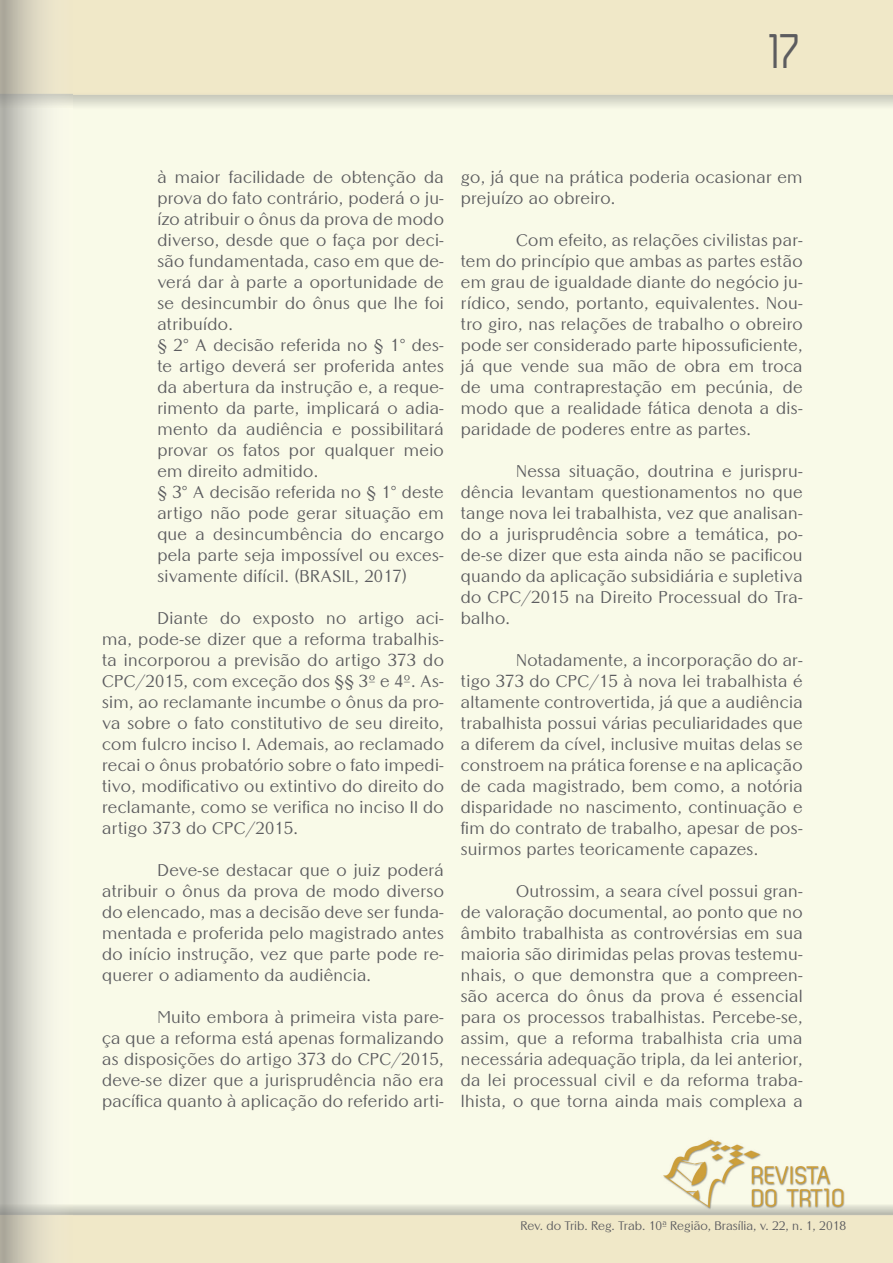
<style>
.page{position:relative;width:893px;height:1263px;background:#fff}
.page>*{position:absolute;margin:0;border:0;box-sizing:border-box;transform-origin:0 0}
.t1{font:49.5px "Zag";color:#5c5c5f}
.TEXTO_GERAL{font:16.5px/21px "Altrincham";letter-spacing:.02em;color:#5c5c5f;text-align:justify}
.t2{font:12px "Altrincham";color:#5c5c5f}
</style>
<div class="page">
<img style="left:89px;top:0;width:804px;height:1263px">
<p class="t1" style="left:771px;top:24px;width:33px">17</p>
<p class="TEXTO_GERAL" style="left:157px;top:167px;width:288px">à maior facilidade de obtenção da prova do fato contrário, poderá o ju&shy;ízo atribuir o ônus da prova de modo diverso, desde que o faça por deci&shy;são fundamentada, caso em que de&shy;verá dar à parte a oportunidade de se desincumbir do ônus que lhe foi atribuído.</p>
<p class="TEXTO_GERAL" style="left:157px;top:335px;width:288px">§ 2° A decisão referida no § 1° des&shy;te artigo deverá ser proferida antes da abertura da instrução e, a reque&shy;rimento da parte, implicará o adia&shy;mento da audiência e possibilitará provar os fatos por qualquer meio em direito admitido.</p>
<p class="TEXTO_GERAL" style="left:157px;top:482px;width:288px">§ 3° A decisão referida no § 1° deste artigo não pode gerar situação em que a desincumbência do encargo pela parte seja impossível ou exces&shy;sivamente difícil. (BRASIL, 2017)</p>
<p class="TEXTO_GERAL" style="left:102px;top:608px;width:343px;text-indent:55px">Diante do exposto no artigo aci&shy;ma, pode-se dizer que a reforma trabalhis&shy;ta incorporou a previsão do artigo 373 do CPC/2015, com exceção dos §§ 3º e 4º. As&shy;sim, ao reclamante incumbe o ônus da pro&shy;va sobre o fato constitutivo de seu direito, com fulcro inciso I. Ademais, ao reclamado recai o ônus probatório sobre o fato impedi&shy;tivo, modificativo ou extintivo do direito do reclamante, como se verifica no inciso II do artigo 373 do CPC/2015.</p>
<p class="TEXTO_GERAL" style="left:102px;top:860px;width:343px;text-indent:55px">Deve-se destacar que o juiz poderá atribuir o ônus da prova de modo diverso do elencado, mas a decisão deve ser funda&shy;mentada e proferida pelo magistrado antes do início instrução, vez que parte pode re&shy;querer o adiamento da audiência.</p>
<p class="TEXTO_GERAL" style="left:102px;top:1007px;width:343px;text-indent:55px">Muito embora à primeira vista pare&shy;ça que a reforma está apenas formalizando as disposições do artigo 373 do CPC/2015, deve-se dizer que a jurisprudência não era pacífica quanto à aplicação do referido arti-</p>
<p class="TEXTO_GERAL" style="left:461px;top:167px;width:343px">go, já que na prática poderia ocasionar em prejuízo ao obreiro.</p>
<p class="TEXTO_GERAL" style="left:461px;top:230px;width:343px;text-indent:55px">Com efeito, as relações civilistas par&shy;tem do princípio que ambas as partes estão em grau de igualdade diante do negócio ju&shy;rídico, sendo, portanto, equivalentes. Nou&shy;tro giro, nas relações de trabalho o obreiro pode ser considerado parte hipossuficiente, já que vende sua mão de obra em troca de uma contraprestação em pecúnia, de modo que a realidade fática denota a dis&shy;paridade de poderes entre as partes.</p>
<p class="TEXTO_GERAL" style="left:461px;top:461px;width:343px;text-indent:55px">Nessa situação, doutrina e jurispru&shy;dência levantam questionamentos no que tange nova lei trabalhista, vez que analisan&shy;do a jurisprudência sobre a temática, po&shy;de-se dizer que esta ainda não se pacificou quando da aplicação subsidiária e supletiva do CPC/2015 na Direito Processual do Tra&shy;balho.</p>
<p class="TEXTO_GERAL" style="left:461px;top:650px;width:343px;text-indent:55px">Notadamente, a incorporação do ar&shy;tigo 373 do CPC/15 à nova lei trabalhista é altamente controvertida, já que a audiência trabalhista possui várias peculiaridades que a diferem da cível, inclusive muitas delas se constroem na prática forense e na aplicação de cada magistrado, bem como, a notória disparidade no nascimento, continuação e fim do contrato de trabalho, apesar de pos&shy;suirmos partes teoricamente capazes.</p>
<p class="TEXTO_GERAL" style="left:461px;top:881px;width:343px;text-indent:55px">Outrossim, a seara cível possui gran&shy;de valoração documental, ao ponto que no âmbito trabalhista as controvérsias em sua maioria são dirimidas pelas provas testemu&shy;nhais, o que demonstra que a compreen&shy;são acerca do ônus da prova é essencial para os processos trabalhistas. Percebe-se, assim, que a reforma trabalhista cria uma necessária adequação tripla, da lei anterior, da lei processual civil e da reforma traba&shy;lhista, o que torna ainda mais complexa a</p>
<p class="t2" style="left:520px;top:1218px;width:327px">Rev. do Trib. Reg. Trab. 10ª Região, Brasília, v. 22, n. 1, 2018</p>
</div>
